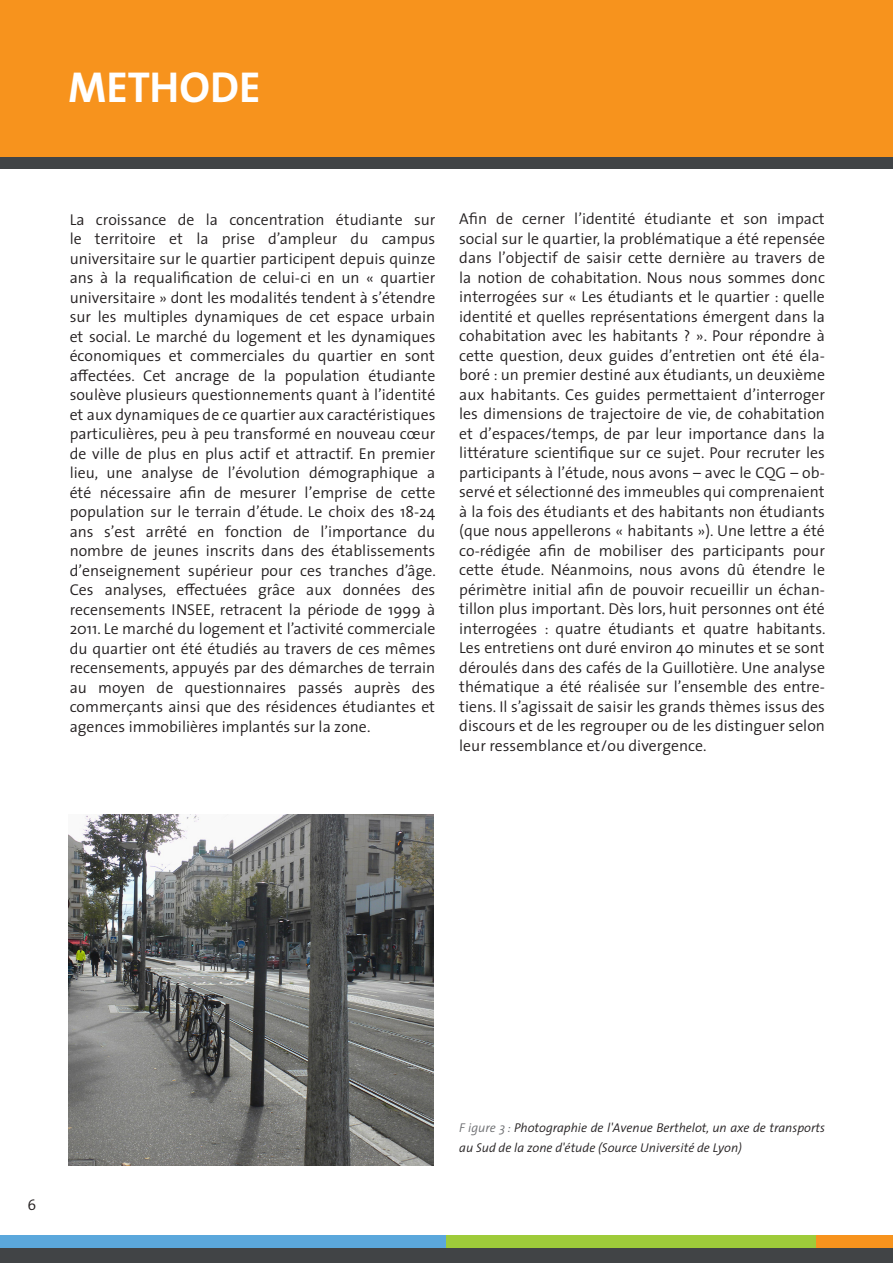
<style>
.page{position:relative;width:893px;height:1263px;background:#fff}
.page>*{position:absolute;margin:0;border:0;box-sizing:border-box;transform-origin:0 0}
._06_GROS_TITRE{font:43.5px "The Sans Bold Caps";color:#fff}
._00_COURANT{font:300 15.75px/19.5px "The Sans";color:#231f20;text-align:justify}
._01_TITRE{font:300 15.75px/19.5px "The Sans";color:#231f20;text-align:justify}
.t1{font:300 15px "The Sans";color:#231f20}
.Légende{font:italic 300 12.75px/19.5px "The Sans";color:#231f20}
.s1{color:#6c6d70}
</style>
<div class="page">
<div style="left:0;top:1248px;width:893px;height:15px;background:#414446"></div>
<div style="left:0;top:1235px;width:446px;height:13px;background:#5ba8dc"></div>
<div style="left:446px;top:1235px;width:370px;height:13px;background:#9ecb3a"></div>
<div style="left:816px;top:1235px;width:77px;height:13px;background:#f7931d"></div>
<div style="left:0;top:0;width:893px;height:160px;background:#f7931d"></div>
<div style="left:0;top:157px;width:893px;height:12px;background:#414446"></div>
<img style="left:69px;top:815px;width:365px;height:350px">
<p class="_06_GROS_TITRE" style="left:68px;top:50px;width:194px">METHODE</p>
<p class="_01_TITRE" style="left:70px;top:209px;width:368px">La croissance de la concentration étudiante sur le territoire et la prise d’ampleur du campus universitaire sur le quartier participent depuis quinze ans à la requalification de celui-ci en un « quartier universitaire » dont les modalités tendent à s’étendre sur les multiples dynamiques de cet espace urbain et social. Le marché du logement et les dynamiques économiques et commerciales du quartier en sont affectées. Cet ancrage de la population étudiante soulève plusieurs questionnements quant à l’identité et aux dynamiques de ce quartier aux caractéristiques particulières, peu à peu transformé en nouveau cœur de ville de plus en plus actif et attractif. En premier lieu, une analyse de l’évolution démographique a été nécessaire afin de mesurer l’emprise de cette population sur le terrain d’étude. Le choix des 18-24 ans s’est arrêté en fonction de l’importance du nombre de jeunes inscrits dans des établissements d’enseignement supérieur pour ces tranches d’âge.<br>Ces analyses, effectuées grâce aux données des recensements INSEE, retracent la période de 1999 à 2011. Le marché du logement et l’activité commerciale du quartier ont été étudiés au travers de ces mêmes recensements, appuyés par des démarches de terrain au moyen de questionnaires passés auprès des commerçants ainsi que des résidences étudiantes et agences immobilières implantés sur la zone.</p>
<p class="_00_COURANT" style="left:459px;top:208px;width:368px">Afin de cerner l’identité étudiante et son impact social sur le quartier, la problématique a été repensée dans l’objectif de saisir cette dernière au travers de la notion de cohabitation. Nous nous sommes donc interrogées sur « Les étudiants et le quartier : quelle identité et quelles représentations émergent dans la cohabitation avec les habitants ? ». Pour répondre à cette question, deux guides d’entretien ont été éla&shy;boré : un premier destiné aux étudiants, un deuxième aux habitants. Ces guides permettaient d’interroger les dimensions de trajectoire de vie, de cohabitation et d’espaces/temps, de par leur importance dans la littérature scientifique sur ce sujet. Pour recruter les participants à l’étude, nous avons – avec le CQG – ob&shy;servé et sélectionné des immeubles qui comprenaient à la fois des étudiants et des habitants non étudiants (que nous appellerons « habitants »). Une lettre a été co-rédigée afin de mobiliser des participants pour cette étude. Néanmoins, nous avons dû étendre le périmètre initial afin de pouvoir recueillir un échan&shy;tillon plus important. Dès lors, huit personnes ont été interrogées : quatre étudiants et quatre habitants.<br>Les entretiens ont duré environ 40 minutes et se sont déroulés dans des cafés de la Guillotière. Une analyse thématique a été réalisée sur l’ensemble des entre&shy;tiens. Il s’agissait de saisir les grands thèmes issus des discours et de les regrouper ou de les distinguer selon leur ressemblance et/ou divergence.</p>
<p class="t1" style="left:28px;top:1193px;width:10px">6</p>
<p class="Légende" style="left:459px;top:1118px;width:367px"><span class="s1">F igure 3 :</span> Photographie de l'Avenue Berthelot, un axe de transports au Sud de la zone d'étude (Source Université de Lyon)</p>
</div>
